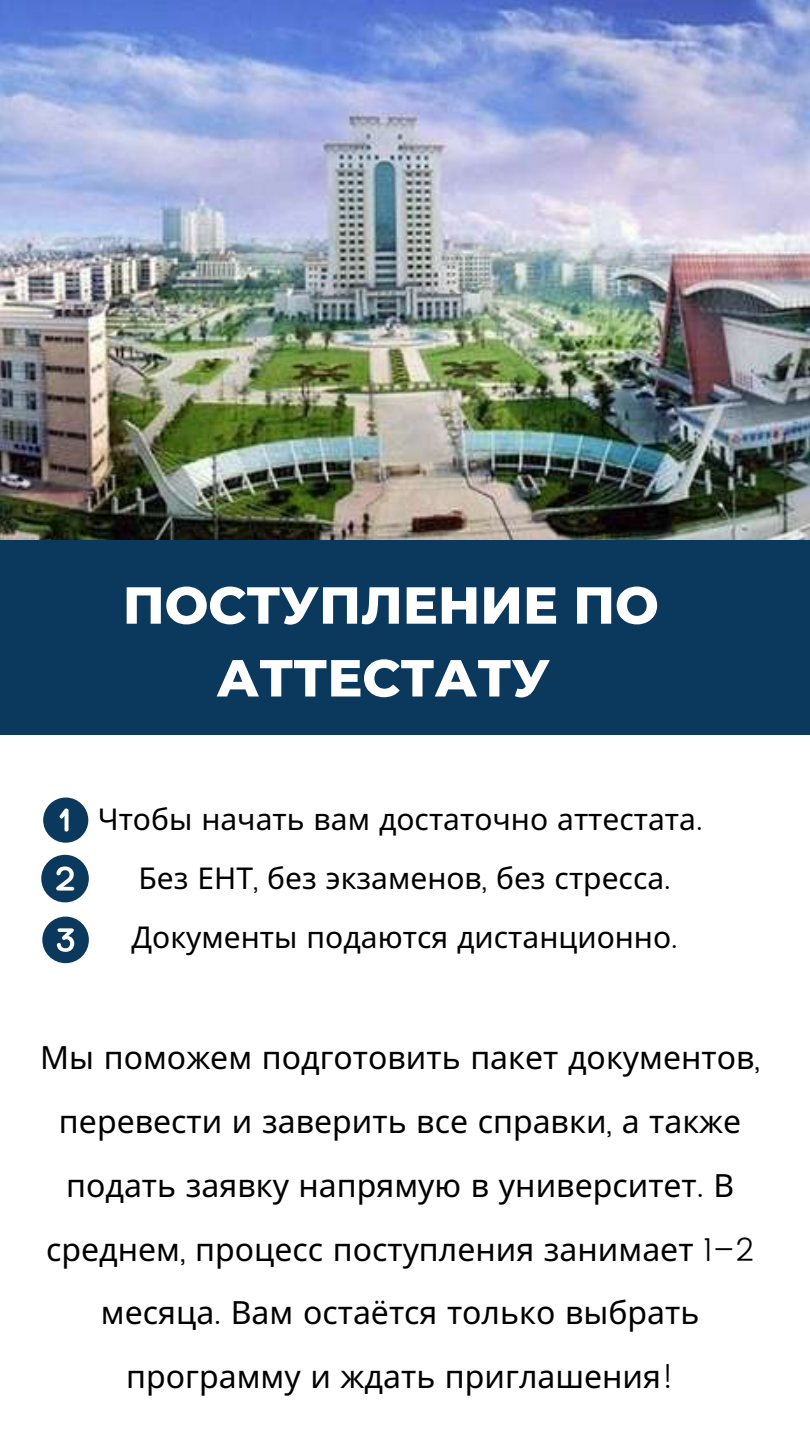
<style>
.page{position:relative;width:810px;height:1441px;background:#fff}
.page>*{position:absolute;margin:0;border:0;box-sizing:border-box;transform-origin:0 0}
.t1{font:800 52px/72.8px "Montserrat";color:#fff;text-align:center}
.t2{font:32px/63.8px "Noto Sans";color:#000;text-align:center}
.t3{font:30px/59.2px "Noto Sans";color:#000;text-align:center}
.s1{font-family:"Poppins";font-weight:300}
</style>
<div class="page">
<div style="left:0;top:539px;width:810px;height:195px;background:#0b385d"></div>
<img style="left:0;top:0;width:810px;height:539px">
<div style="left:43px;top:797px;width:45px;height:45px;background:#0b385d;border-radius:50%"></div>
<svg style="left:59px;top:808px;width:10px;height:23px"></svg>
<div style="left:41px;top:854px;width:48px;height:48px;background:#0b385d;border-radius:50%"></div>
<svg style="left:56px;top:866px;width:18px;height:24px"></svg>
<div style="left:42px;top:916px;width:47px;height:47px;background:#0b385d;border-radius:50%"></div>
<svg style="left:57px;top:928px;width:17px;height:23px"></svg>
<h1 class="t1" style="left:123px;top:568px;width:537px">ПОСТУПЛЕНИЕ ПО<br>АТТЕСТАТУ</h1>
<p class="t3" style="left:98px;top:788px;width:606px">Чтобы начать вам достаточно аттестата<span class="s1">.<br></span>Без ЕНТ<span class="s1">,</span> без экзаменов<span class="s1">,</span> без стресса<span class="s1">.<br></span>Документы подаются дистанционно<span class="s1">.</span></p>
<p class="t2" style="left:40px;top:1024px;width:721px">Мы поможем подготовить пакет документов<span class="s1">, </span>перевести и заверить все справки<span class="s1">,</span> а также подать заявку напрямую в университет<span class="s1">.</span> В среднем<span class="s1">,</span> процесс поступления занимает <span class="s1">1–2 </span>месяца<span class="s1">.</span> Вам остаётся только выбрать программу и ждать приглашения<span class="s1">!</span></p>
</div>
